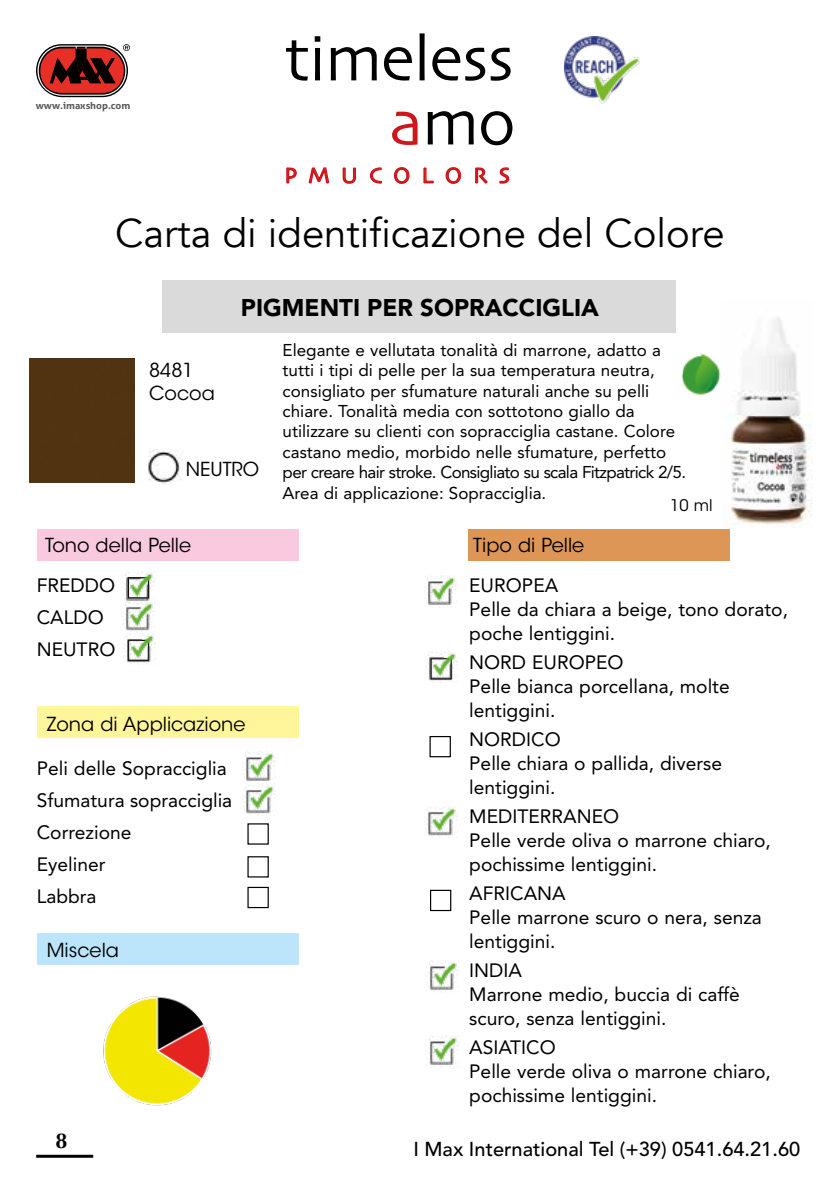
<style>
.page{position:relative;width:840px;height:1191px;background:#fff}
.page>*{position:absolute;margin:0;border:0;box-sizing:border-box;transform-origin:0 0}
.t1{font:65.6px/64px "Skia Regular 1 1";letter-spacing:-.02em;color:#000;text-align:right}
.t2{font:40px "Avenir";color:#000}
.t3{font:900 24px "Avenir LT Std";color:#000}
.t4{font:22.4px "Skia Regular 1 1";letter-spacing:.5em;color:#cd171a}
.t5{font:700 21.6px "Optima";color:#000}
.t6{font:500 20px "Avenir LT Std";color:#000}
.t7{font:19.2px/24px "Avenir LT Std";color:#000}
.t8{font:19.2px/23px "ITC Avant Garde Std";color:#000}
.t9{font:17px/20.4px "Avenir LT Std";color:#000}
.t10{font:16px "ITC Avant Garde Std";color:#000}
.t11{font:700 9.6px "Aller";color:#575756;scale:1.05 1}
.s1{color:#cd171a}
</style>
<div class="page">
<img style="left:564px;top:36px;width:76px;height:68px">
<svg style="left:37px;top:46px;width:90px;height:50px"></svg>
<div style="left:39px;top:47px;width:87px;height:48px;background:#000;border-radius:23px"></div>
<svg style="left:40px;top:44px;width:90px;height:49px"></svg>
<hr style="left:36px;top:1154px;width:57px;height:3px;background:#000">
<div style="left:163px;top:280px;width:512px;height:52px;background:#dadada"></div>
<svg style="left:286px;top:167px;width:11px;height:17px"></svg>
<svg style="left:308px;top:167px;width:22px;height:17px"></svg>
<svg style="left:342px;top:167px;width:14px;height:17px"></svg>
<svg style="left:370px;top:167px;width:12px;height:17px"></svg>
<svg style="left:394px;top:167px;width:16px;height:17px"></svg>
<svg style="left:423px;top:167px;width:11px;height:17px"></svg>
<svg style="left:445px;top:167px;width:16px;height:17px"></svg>
<svg style="left:475px;top:167px;width:13px;height:17px"></svg>
<svg style="left:499px;top:167px;width:11px;height:17px"></svg>
<img style="left:722px;top:318px;width:89px;height:207px">
<img style="left:681px;top:353px;width:40px;height:42px">
<div style="left:37px;top:933px;width:261px;height:32px;background:#bce4fa"></div>
<div style="left:37px;top:706px;width:261px;height:32px;background:#fff69b"></div>
<div style="left:37px;top:529px;width:261px;height:32px;background:#f8c9df"></div>
<img style="left:245px;top:752px;width:30px;height:64px">
<div style="left:247px;top:856px;width:21px;height:21px;border:1px solid #000"></div>
<div style="left:247px;top:887px;width:21px;height:21px;border:1px solid #000"></div>
<img style="left:122px;top:605px;width:33px;height:28px">
<img style="left:424px;top:806px;width:33px;height:32px">
<div style="left:429px;top:736px;width:21px;height:21px;border:1px solid #000"></div>
<div style="left:430px;top:889px;width:21px;height:22px;border:1px solid #000"></div>
<img style="left:427px;top:575px;width:29px;height:33px">
<div style="left:468px;top:529px;width:261px;height:32px;background:#de9656"></div>
<img style="left:148px;top:449px;width:35px;height:34px">
<div style="left:30px;top:359px;width:104px;height:123px;background:#513312"></div>
<img style="left:103px;top:996px;width:109px;height:110px">
<img style="left:425px;top:651px;width:32px;height:32px">
<img style="left:125px;top:571px;width:30px;height:34px">
<img style="left:123px;top:633px;width:32px;height:32px">
<img style="left:429px;top:960px;width:29px;height:33px">
<img style="left:429px;top:1035px;width:29px;height:33px">
<p class="t11" style="left:36px;top:99px;width:91px">www.imaxshop.com</p>
<h1 class="t1" style="left:284px;top:31px;width:232px">timeless <span class="s1">a</span>mo</h1>
<p class="t4" style="left:284px;top:162px;width:227px">PMUCOLORS</p>
<h2 class="t2" style="left:115px;top:210px;width:610px">Carta di identificazione del Colore</h2>
<p class="t3" style="left:241px;top:293px;width:359px">PIGMENTI PER SOPRACCIGLIA</p>
<p class="t8" style="left:149px;top:359px;width:67px">8481<br>Cocoa</p>
<p class="t8" style="left:186px;top:458px;width:75px">NEUTRO</p>
<p class="t8" style="left:45px;top:533px;width:147px">Tono della Pelle</p>
<p class="t7" style="left:37px;top:570px;width:80px;line-height:32px">FREDDO<br>CALDO<br>NEUTRO</p>
<p class="t8" style="left:47px;top:713px;width:200px">Zona di Applicazione</p>
<p class="t7" style="left:37px;top:753px;width:197px;line-height:32px">Peli delle Sopracciglia<br>Sfumatura sopracciglia<br>Correzione<br>Eyeliner<br>Labbra</p>
<p class="t8" style="left:47px;top:938px;width:74px">Miscela</p>
<p class="t9" style="left:282px;top:340px;width:405px">Elegante e vellutata tonalità di marrone, adatto a tutti i tipi di pelle per la sua temperatura neutra, consigliato per sfumature naturali anche su pelli chiare. Tonalità media con sottotono giallo da utilizzare su clienti con sopracciglia castane. Colore castano medio, morbido nelle sfumature, perfetto per creare hair stroke. Consigliato su scala Fitzpatrick 2/5.<br>Area di applicazione: Sopracciglia.</p>
<p class="t10" style="left:669px;top:496px;width:44px">10 ml</p>
<p class="t8" style="left:473px;top:533px;width:112px">Tipo di Pelle</p>
<p class="t7" style="left:469px;top:573px;width:320px">EUROPEA<br>Pelle da chiara a beige, tono dorato, poche lentiggini.</p>
<p class="t7" style="left:469px;top:650px;width:262px">NORD EUROPEO<br>Pelle bianca porcellana, molte lentiggini.</p>
<p class="t7" style="left:469px;top:727px;width:254px">NORDICO<br>Pelle chiara o pallida, diverse lentiggini.</p>
<p class="t7" style="left:469px;top:804px;width:303px">MEDITERRANEO<br>Pelle verde oliva o marrone chiaro, pochissime lentiggini.</p>
<p class="t7" style="left:469px;top:881px;width:294px">AFRICANA<br>Pelle marrone scuro o nera, senza lentiggini.</p>
<p class="t7" style="left:469px;top:958px;width:272px">INDIA<br>Marrone medio, buccia di caffè scuro, senza lentiggini.</p>
<p class="t7" style="left:469px;top:1035px;width:303px">ASIATICO<br>Pelle verde oliva o marrone chiaro, pochissime lentiggini.</p>
<p class="t5" style="left:55px;top:1128px;width:14px">8</p>
<p class="t6" style="left:413px;top:1137px;width:388px">I Max International Tel (+39) 0541.64.21.60</p>
</div>
